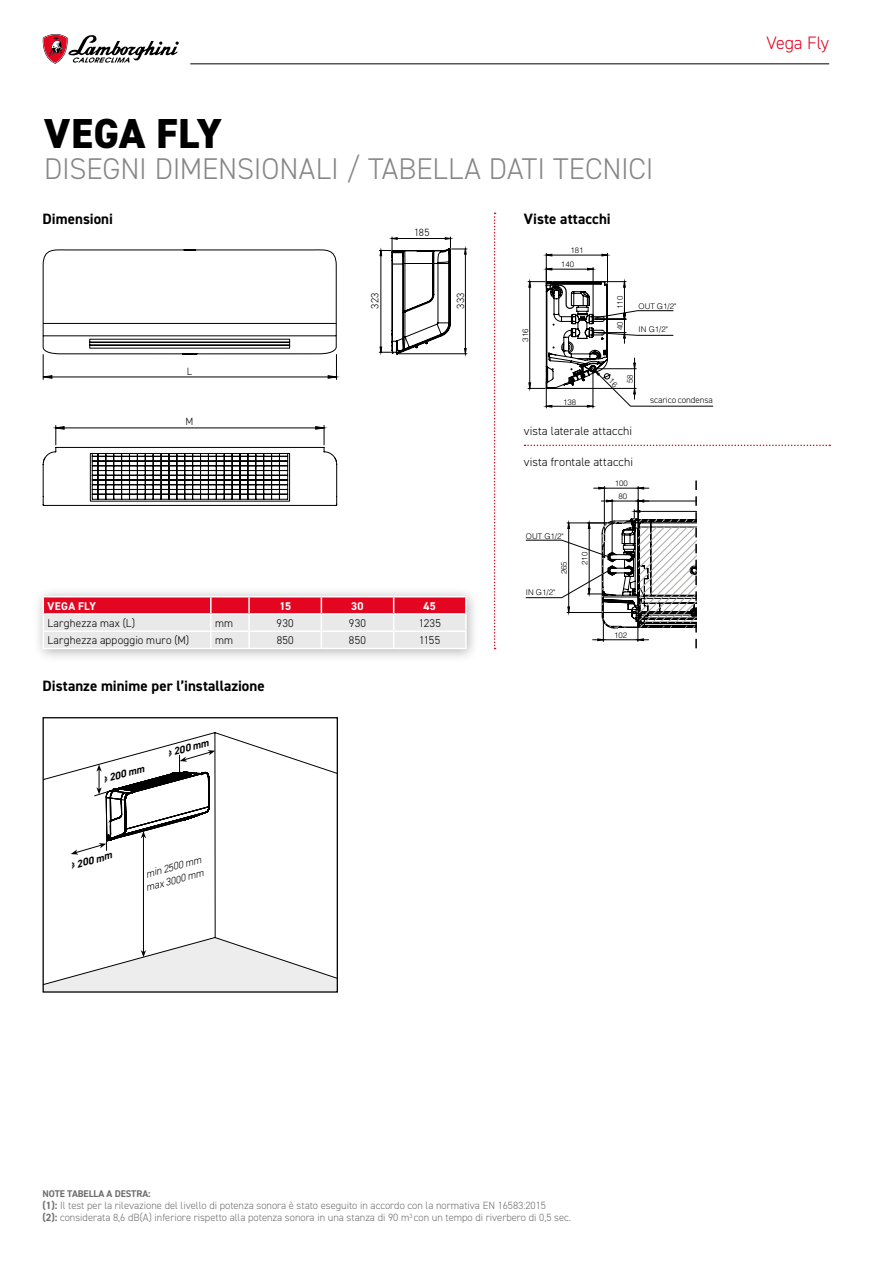
<style>
.page{position:relative;width:893px;height:1263px;background:#fff}
.page>*{position:absolute;margin:0;border:0;box-sizing:border-box;transform-origin:0 0}
.t1{font:800 42px "DIN2014";letter-spacing:.005em;color:#000}
.t2{font:300 30px "DIN2014";letter-spacing:-.005em;color:#878787}
.t3{font:300 18px "DIN2014";letter-spacing:-.015em;color:#e40521}
.t4{font:700 15px "DIN2014";color:#000}
.t5{font:300 12px "DIN2014";letter-spacing:.01em;color:#000}
.t6{font:300 11.25px "DIN2014";letter-spacing:.015em;color:#000}
.t7{font:700 11.25px "DIN2014";letter-spacing:.025em;color:#fff}
.t8{font:300 10.5px/12px "DIN2014";color:#706f6f}
.t9{font:italic 300 10.5px/13.5px "DIN2014";color:#000;text-align:center}
.t10{font:italic 700 10.5px "DIN2014";color:#000}
.t11{font:300 10.5px "DIN2014";letter-spacing:.03em;color:#000}
.t12{font:700 9.75px "DIN2014";letter-spacing:-.01em;color:#706f6f}
.t13{font:300 9px "DIN2014";letter-spacing:-.005em;color:#000}
.t14{font:300 7.95px/14.1px "Helvetica LT Std";color:#000}
.s1{font-weight:700}
</style>
<div class="page">
<svg style="left:494px;top:213px;width:2px;height:436px"></svg>
<svg style="left:524px;top:445px;width:306px;height:1px"></svg>
<svg style="left:379px;top:237px;width:88px;height:118px"></svg>
<svg style="left:43px;top:249px;width:294px;height:130px"></svg>
<div style="left:89px;top:342px;width:201px;height:4px;border:1px solid #000"></div>
<div style="left:89px;top:339px;width:201px;height:4px;border:1px solid #000"></div>
<svg style="left:42px;top:425px;width:295px;height:81px"></svg>
<div style="left:32px;top:586px;width:448px;height:76px;background:#000;opacity:.3"></div>
<hr style="left:43px;top:596px;width:168px;height:1px;background:#fff">
<hr style="left:211px;top:596px;width:38px;height:1px;background:#fff">
<hr style="left:249px;top:596px;width:72px;height:1px;background:#fff">
<hr style="left:321px;top:596px;width:73px;height:1px;background:#fff">
<hr style="left:394px;top:596px;width:73px;height:1px;background:#fff">
<svg style="left:43px;top:597px;width:424px;height:51px;background:#e9a5ae"></svg>
<hr style="left:43px;top:648px;width:168px;height:1px;background:#fff">
<hr style="left:211px;top:648px;width:38px;height:1px;background:#fff">
<hr style="left:249px;top:648px;width:72px;height:1px;background:#fff">
<hr style="left:321px;top:648px;width:73px;height:1px;background:#fff">
<hr style="left:394px;top:648px;width:73px;height:1px;background:#fff">
<svg style="left:45px;top:732px;width:291px;height:206px"></svg>
<div style="left:43px;top:717px;width:295px;height:276px;border:1px solid #000"></div>
<hr style="left:143px;top:836px;width:1px;height:116px;background:#000">
<svg style="left:43px;top:938px;width:294px;height:54px"></svg>
<svg style="left:71px;top:750px;width:144px;height:104px"></svg>
<hr style="left:892px;top:520px;width:1px;height:106px;background:#000">
<svg style="left:892px;top:596px;width:1px;height:30px"></svg>
<svg style="left:525px;top:480px;width:172px;height:168px"></svg>
<hr style="left:190px;top:63px;width:639px;height:1px;background:#000">
<svg style="left:42px;top:34px;width:137px;height:30px"></svg>
<svg style="left:527px;top:253px;width:186px;height:155px"></svg>
<h1 class="t1" style="left:44px;top:105px;width:179px">VEGA FLY</h1>
<h2 class="t2" style="left:44px;top:150px;width:611px">DISEGNI DIMENSIONALI / TABELLA DATI TECNICI</h2>
<h3 class="t4" style="left:43px;top:209px;width:72px">Dimensioni</h3>
<h3 class="t4" style="left:524px;top:209px;width:89px">Viste attacchi</h3>
<p class="t11" style="left:414px;top:226px;width:17px">185</p>
<p class="t11" style="left:187px;top:365px;width:7px">L</p>
<p class="t11" style="left:186px;top:415px;width:9px">M</p>
<p class="t11" style="left:369px;top:309px;width:17px;rotate:-90deg">323</p>
<p class="t11" style="left:454px;top:309px;width:18px;rotate:-90deg">333</p>
<p class="t7" style="left:48px;top:598px;width:50px">VEGA FLY</p>
<p class="t7" style="left:279px;top:598px;width:13px">15</p>
<p class="t7" style="left:351px;top:598px;width:14px">30</p>
<p class="t7" style="left:424px;top:598px;width:14px">45</p>
<p class="t6" style="left:48px;top:616px;width:89px">Larghezza max (L)</p>
<p class="t6" style="left:215px;top:616px;width:20px">mm</p>
<p class="t6" style="left:277px;top:616px;width:19px">930</p>
<p class="t6" style="left:349px;top:616px;width:19px">930</p>
<p class="t6" style="left:419px;top:616px;width:24px">1235</p>
<p class="t6" style="left:48px;top:633px;width:143px">Larghezza appoggio muro (M)</p>
<p class="t6" style="left:215px;top:633px;width:20px">mm</p>
<p class="t6" style="left:277px;top:633px;width:19px">850</p>
<p class="t6" style="left:349px;top:633px;width:19px">850</p>
<p class="t6" style="left:419px;top:633px;width:22px">1155</p>
<h3 class="t4" style="left:43px;top:676px;width:224px">Distanze minime per l’installazione</h3>
<p class="t10" style="left:101px;top:773px;width:44px;rotate:-15deg">≥ 200 mm</p>
<p class="t10" style="left:166px;top:746px;width:44px;rotate:-15deg">≥ 200 mm</p>
<p class="t10" style="left:69px;top:859px;width:44px;rotate:-15deg">≥ 200 mm</p>
<p class="t9" style="left:141px;top:868px;width:62px;rotate:-15deg">min 2500 mm max 3000 mm</p>
<p class="t14" style="left:518px;top:342px;width:15px;rotate:-90deg">316</p>
<p class="t14" style="left:561px;top:243px;width:24px;text-indent:9px">181<br>140</p>
<p class="t14" style="left:563px;top:395px;width:15px">138</p>
<p class="t14" style="left:613px;top:309px;width:15px;rotate:-90deg">110</p>
<p class="t14" style="left:613px;top:330px;width:10px;rotate:-90deg">40</p>
<p class="t14" style="left:638px;top:299px;width:39px">OUT G1/2"</p>
<p class="t14" style="left:639px;top:322px;width:31px">IN G1/2"</p>
<p class="t14" style="left:623px;top:383px;width:10px;rotate:-90deg">58</p>
<p class="t13" style="left:650px;top:395px;width:64px">scarico condensa</p>
<p class="t5" style="left:524px;top:423px;width:110px">vista laterale attacchi</p>
<p class="t5" style="left:524px;top:454px;width:111px">vista frontale attacchi</p>
<p class="t14" style="left:615px;top:476px;width:15px">100</p>
<p class="t14" style="left:526px;top:529px;width:39px">OUT G1/2"</p>
<p class="t14" style="left:557px;top:574px;width:15px;rotate:-90deg">265</p>
<p class="t14" style="left:526px;top:585px;width:31px">IN G1/2"</p>
<p class="t14" style="left:577px;top:565px;width:15px;rotate:-90deg">210</p>
<p class="t14" style="left:619px;top:489px;width:10px">80</p>
<p class="t14" style="left:614px;top:628px;width:15px">102</p>
<h3 class="t3" style="left:766px;top:31px;width:64px">Vega Fly</h3>
<p class="t12" style="left:43px;top:1187px;width:110px">NOTE TABELLA A DESTRA:</p>
<p class="t8" style="left:43px;top:1199px;width:530px"><span class="s1">(1):</span> Il test per la rilevazione del livello di potenza sonora è stato eseguito in accordo con la normativa EN 16583:2015<br><span class="s1">(2):</span> considerata 8,6 dB(A) inferiore rispetto alla potenza sonora in una stanza di 90 m<sup>3</sup> con un tempo di riverbero di 0,5 sec.</p>
</div>
